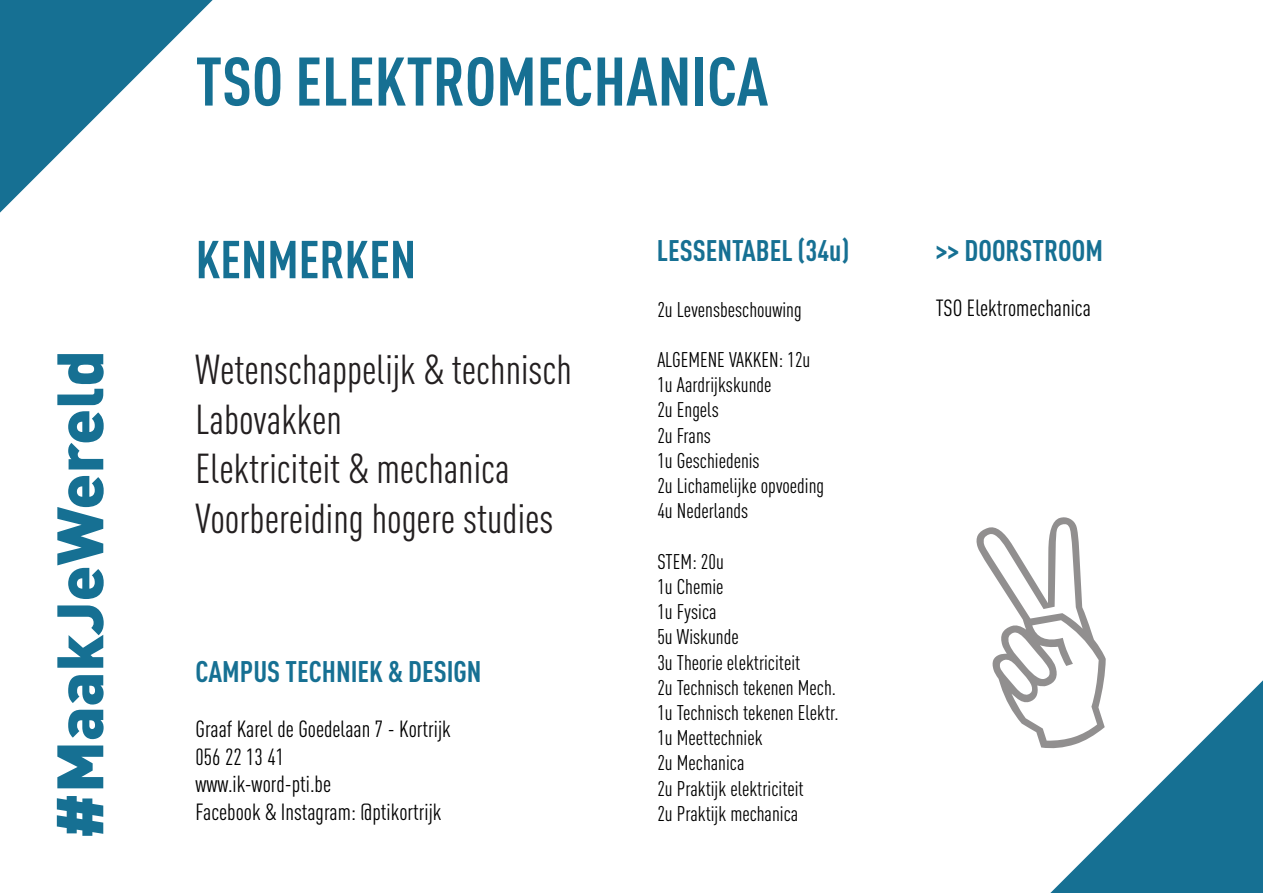
<style>
.page{position:relative;width:1263px;height:893px;background:#fff}
.page>*{position:absolute;margin:0;border:0;box-sizing:border-box;transform-origin:0 0}
.t1{font:700 condensed 67.5px "DINOT";color:#167093}
.t2{font:900 64.5px "DINOT";color:#167093}
.t3{font:700 condensed 52.5px "DINOT";color:#167093}
.t4{font:condensed 41.25px "DINOT";color:#231f20}
.t5{font:700 condensed 29.4px "DINOT";color:#167093}
.t6{font:condensed 23.1px "DINOT";color:#000}
.t7{font:condensed 21px "DINOT";color:#000}
</style>
<div class="page">
<svg style="left:0;top:0;width:213px;height:213px"></svg>
<svg style="left:1050px;top:680px;width:213px;height:213px;fill:#167093"></svg>
<svg style="left:976px;top:517px;width:130px;height:232px"></svg>
<p class="t2" style="left:36px;top:839px;width:490px;rotate:-90deg">#MaakJeWereld</p>
<p class="t1" style="left:196px;top:41px;width:574px">TSO ELEKTROMECHANICA</p>
<p class="t3" style="left:196px;top:228px;width:222px">KENMERKEN</p>
<p class="t4" style="left:196px;top:346px;width:378px">Wetenschappelijk &amp; technisch</p>
<p class="t4" style="left:196px;top:395px;width:148px">Labovakken</p>
<p class="t4" style="left:196px;top:445px;width:316px">Elektriciteit &amp; mechanica</p>
<p class="t4" style="left:196px;top:494px;width:359px">Voorbereiding hogere studies</p>
<p class="t5" style="left:196px;top:653px;width:287px">CAMPUS TECHNIEK &amp; DESIGN</p>
<p class="t6" style="left:196px;top:715px;width:257px">Graaf Karel de Goedelaan 7 - Kortrijk</p>
<p class="t6" style="left:196px;top:743px;width:90px">056 22 13 41</p>
<p class="t6" style="left:196px;top:771px;width:137px">www.ik-word-pti.be</p>
<p class="t6" style="left:196px;top:799px;width:247px">Facebook &amp; Instagram: @ptikortrijk</p>
<p class="t5" style="left:657px;top:232px;width:194px">LESSENTABEL (34u)</p>
<p class="t7" style="left:657px;top:297px;width:146px">2u Levensbeschouwing</p>
<p class="t7" style="left:657px;top:347px;width:155px">ALGEMENE VAKKEN: 12u</p>
<p class="t7" style="left:657px;top:373px;width:116px">1u Aardrijkskunde</p>
<p class="t7" style="left:657px;top:398px;width:63px">2u Engels</p>
<p class="t7" style="left:657px;top:423px;width:55px">2u Frans</p>
<p class="t7" style="left:657px;top:448px;width:104px">1u Geschiedenis</p>
<p class="t7" style="left:657px;top:473px;width:168px">2u Lichamelijke opvoeding</p>
<p class="t7" style="left:657px;top:499px;width:92px">4u Nederlands</p>
<p class="t7" style="left:657px;top:549px;width:68px">STEM: 20u</p>
<p class="t7" style="left:657px;top:574px;width:68px">1u Chemie</p>
<p class="t7" style="left:657px;top:599px;width:61px">1u Fysica</p>
<p class="t7" style="left:657px;top:625px;width:83px">5u Wiskunde</p>
<p class="t7" style="left:657px;top:650px;width:144px">3u Theorie elektriciteit</p>
<p class="t7" style="left:657px;top:675px;width:180px">2u Technisch tekenen Mech.</p>
<p class="t7" style="left:657px;top:700px;width:183px">1u Technisch tekenen Elektr.</p>
<p class="t7" style="left:657px;top:725px;width:107px">1u Meettechniek</p>
<p class="t7" style="left:657px;top:751px;width:89px">2u Mechanica</p>
<p class="t7" style="left:657px;top:776px;width:148px">2u Praktijk elektriciteit</p>
<p class="t7" style="left:657px;top:801px;width:142px">2u Praktijk mechanica</p>
<p class="t5" style="left:936px;top:232px;width:169px">&gt;&gt; DOORSTROOM</p>
<p class="t6" style="left:936px;top:294px;width:157px">TSO Elektromechanica</p>
</div>
